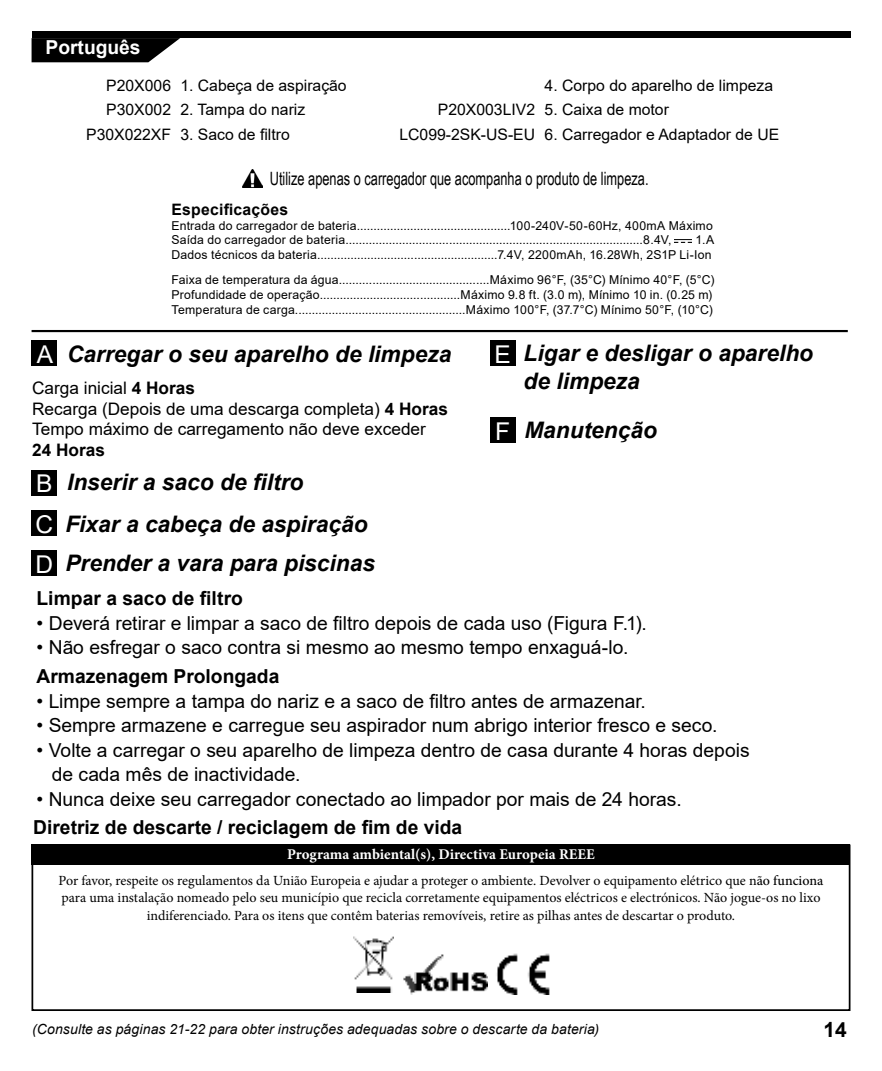
<style>
.page{position:relative;width:882px;height:1071px;background:#fff}
.page>*{position:absolute;margin:0;border:0;box-sizing:border-box;transform-origin:0 0}
.t1{font:24.5px/40.2px "Arial";color:#fff;text-align:justify}
.t2{font:italic 700 22.75px/42px "Arial";color:#000}
.t3{font:700 21px "Arial";color:#000}
.t4{font:19.25px/24.5px "Arial";color:#000}
.t5{font:700 19.25px "Arial";color:#000}
.t6{font:700 19.25px "Arial";color:#fff}
.t7{font:18.38px "Arial Narrow";color:#000;scale:.85 1}
.t8{font:17.32px/20.7px "Arial";color:#000}
.t9{font:700 17.32px "Arial";color:#000}
.t10{font:15.75px/24.5px "Arial";color:#000;text-align:right}
.t11{font:700 15.75px "Arial";letter-spacing:.015em;color:#000}
.t12{font:700 14.88px "Minion Pro";color:#fff}
.t13{font:14px/17.5px "Minion Pro";color:#000;text-align:center}
.t14{font:italic 14px "Arial";letter-spacing:.01em;color:#000}
.t15{font:12.25px/14.7px "Arial";letter-spacing:.015em;color:#000}
.s1{font-weight:700}
.s2{font-weight:500}
</style>
<div class="page">
<img style="left:354px;top:936px;width:40px;height:57px">
<img style="left:403px;top:954px;width:84px;height:41px">
<img style="left:497px;top:953px;width:53px;height:41px">
<svg style="left:32px;top:38px;width:148px;height:24px"></svg>
<div style="left:32px;top:31px;width:818px;height:7px;background:#000"></div>
<hr style="left:32px;top:330px;width:816px;height:2px;background:#000">
<div style="left:32px;top:340px;width:25px;height:26px;background:#000"></div>
<div style="left:32px;top:470px;width:25px;height:26px;background:#000"></div>
<div style="left:32px;top:510px;width:25px;height:26px;background:#000"></div>
<div style="left:32px;top:550px;width:25px;height:26px;background:#000"></div>
<div style="left:490px;top:340px;width:25px;height:26px;background:#000"></div>
<div style="left:490px;top:417px;width:25px;height:26px;background:#000"></div>
<div style="left:32px;top:845px;width:819px;height:166px;border:2px solid #000"></div>
<div style="left:32px;top:845px;width:819px;height:20px;background:#000"></div>
<img style="left:243px;top:170px;width:19px;height:17px">
<img style="left:675px;top:239px;width:17px;height:4px">
<h3 class="t6" style="left:46px;top:40px;width:97px">Português</h3>
<p class="t10" style="left:86px;top:74px;width:86px">P20X006<br>P30X002<br>P30X022XF</p>
<p class="t10" style="left:180px;top:74px;width:168px">1. Cabeça de aspiração</p>
<p class="t10" style="left:180px;top:99px;width:126px">2. Tampa do nariz</p>
<p class="t10" style="left:180px;top:122px;width:111px">3. Saco de filtro</p>
<p class="t10" style="left:399px;top:99px;width:137px">P20X003LIV2<br>LC099-2SK-US-EU</p>
<p class="t10" style="left:545px;top:74px;width:230px">4. Corpo do aparelho de limpeza</p>
<p class="t10" style="left:545px;top:99px;width:126px">5. Caixa de motor</p>
<p class="t10" style="left:545px;top:123px;width:236px">6. Carregador e Adaptador de UE</p>
<h3 class="t7" style="left:270px;top:172px;width:447px">Utilize apenas o carregador que acompanha o produto de limpeza.</h3>
<p class="t11" style="left:172px;top:198px;width:118px">Especificações</p>
<p class="t15" style="left:172px;top:219px;width:543px">Entrada do carregador de bateria..............................................100-240V-50-60Hz, 400mA Máximo<br>Saída do carregador de bateria.........................................................................................8.4V,</p>
<p class="t15" style="left:172px;top:234px;width:544px;text-align:right">1.A<br>Dados técnicos da bateria......................................................7.4V, 2200mAh, 16.28Wh, 2S1P Li-Ion</p>
<p class="t15" style="left:172px;top:274px;width:544px">Faixa de temperatura da água.............................................Máximo 96°F, (35°C) Mínimo 40°F, (5°C)<br>Profundidade de operação..........................................Máximo 9.8 ft. (3.0 m), Mínimo 10 in. (0.25 m)<br>Temperatura de carga...................................................Máximo 100°F, (37.7°C) Mínimo 50°F, (10°C)</p>
<h1 class="t1" style="left:37px;top:336px;width:18px">A</h1>
<h2 class="t2" style="left:67px;top:334px;width:386px">Carregar o seu aparelho de limpeza</h2>
<h3 class="t8" style="left:32px;top:379px;width:417px">Carga inicial <span class="s1">4 Horas<br></span>Recarga (Depois de uma descarga completa) <span class="s1">4 Horas<br></span>Tempo máximo de carregamento não deve exceder</h3>
<h3 class="t9" style="left:32px;top:443px;width:74px">24 Horas</h3>
<h1 class="t1" style="left:35px;top:466px;width:19px">B C D</h1>
<h2 class="t2" style="left:65px;top:462px;width:304px">Inserir a saco de filtro<br>Fixar a cabeça de aspiração</h2>
<h2 class="t2" style="left:65px;top:545px;width:311px">Prender a vara para piscinas</h2>
<h1 class="t1" style="left:494px;top:336px;width:18px">E</h1>
<h1 class="t1" style="left:495px;top:413px;width:16px">F</h1>
<h2 class="t2" style="left:524px;top:342px;width:291px;line-height:27.3px">Ligar e desligar o aparelho de limpeza</h2>
<h2 class="t2" style="left:524px;top:411px;width:134px">Manutenção</h2>
<h3 class="t5" style="left:37px;top:585px;width:208px">Limpar a saco de filtro</h3>
<h3 class="t4" style="left:37px;top:611px;width:612px">• Deverá retirar e limpar a saco de filtro depois de cada uso (Figura F.1).</h3>
<h3 class="t4" style="left:37px;top:637px;width:593px">• Não esfregar o saco contra si mesmo ao mesmo tempo enxaguá-lo.</h3>
<h3 class="t5" style="left:37px;top:669px;width:244px">Armazenagem Prolongada</h3>
<h3 class="t4" style="left:37px;top:688px;width:611px">• Limpe sempre a tampa do nariz e a saco de filtro antes de armazenar.</h3>
<h3 class="t4" style="left:37px;top:715px;width:682px">• Sempre armazene e carregue seu aspirador num abrigo interior fresco e seco.</h3>
<h3 class="t4" style="left:52px;top:739px;width:699px;text-indent:-15px">• Volte a carregar o seu aparelho de limpeza dentro de casa durante 4 horas depois de cada mês de inactividade.</h3>
<h3 class="t4" style="left:37px;top:788px;width:647px">• Nunca deixe seu carregador conectado ao limpador por mais de 24 horas.</h3>
<h3 class="t5" style="left:33px;top:814px;width:431px">Diretriz de descarte / reciclagem de fim de vida</h3>
<p class="t12" style="left:287px;top:848px;width:309px">Programa ambiental(s), Directiva Europeia REEE</p>
<p class="t13" style="left:59px;top:873px;width:766px">Por favor, respeite os regulamentos da União Europeia e ajudar a proteger o ambiente. Devolver o equipamento elétrico que n<span class="s2">ão funciona </span>para uma instalação nomeado pelo seu município que recicla corretamente equipamentos eléctricos e electrónicos. Não jogue-os no lixo indiferenciado. Para os itens que contêm baterias removíveis, retire as pilhas antes de descartar o produto.</p>
<p class="t14" style="left:32px;top:1024px;width:569px">(Consulte as páginas 21-22 para obter instruções adequadas sobre o descarte da bateria)</p>
<h3 class="t3" style="left:823px;top:1022px;width:25px">14</h3>
</div>
